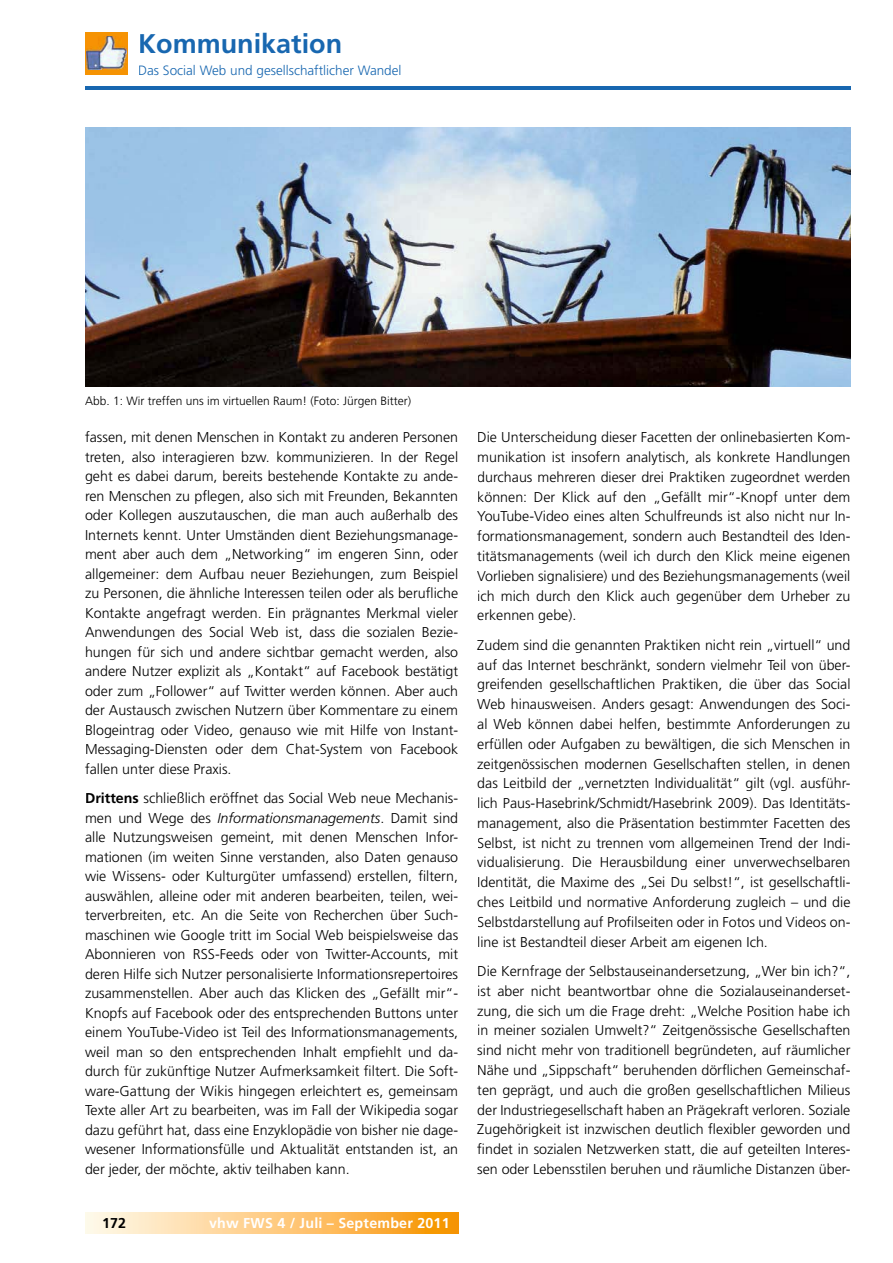
<style>
.page{position:relative;width:893px;height:1263px;background:#fff}
.page>*{position:absolute;margin:0;border:0;box-sizing:border-box;transform-origin:0 0}
.t1{font:700 27px "Frutiger LT";color:#1867b0}
.t2{font:300 14.25px/19.5px "Frutiger LT";color:#000;text-align:justify}
.t3{font:700 14.25px "Frutiger LT";letter-spacing:.015em;color:#fff}
.t4{font:700 14.25px "Frutiger LT";color:#000}
.t5{font:300 13.5px "Frutiger LT";color:#1867b0}
.t6{font:300 12px "Frutiger CE";color:#000}
.s1{font-weight:700}
.s2{font-family:"Frutiger";font-style:italic}
</style>
<div class="page">
<svg style="left:85px;top:1212px;width:373px;height:21px;background:#fcc778"></svg>
<div style="left:103px;top:1217px;width:23px;height:11px;background:#fef3db"></div>
<hr style="left:85px;top:86px;width:765px;height:3px;background:#1867b0">
<div style="left:85px;top:33px;width:42px;height:42px;background:#f59303"></div>
<img style="left:87px;top:36px;width:39px;height:34px">
<img style="left:85px;top:128px;width:765px;height:259px">
<h1 class="t1" style="left:138px;top:33px;width:206px">Kommunikation</h1>
<p class="t5" style="left:138px;top:65px;width:265px">Das Social Web und gesellschaftlicher Wandel</p>
<p class="t6" style="left:85px;top:396px;width:328px">Abb. 1: Wir treffen uns im virtuellen Raum! (Foto: Jürgen Bitter)</p>
<p class="t2" style="left:85px;top:429px;width:375px">fassen, mit denen Menschen in Kontakt zu anderen Personen treten, also interagieren bzw. kommunizieren. In der Regel geht es dabei darum, bereits bestehende Kontakte zu ande&shy;ren Menschen zu pflegen, also sich mit Freunden, Bekannten oder Kollegen auszutauschen, die man auch außerhalb des Internets kennt. Unter Umständen dient Beziehungsmanage&shy;ment aber auch dem „Networking“ im engeren Sinn, oder allgemeiner: dem Aufbau neuer Beziehungen, zum Beispiel zu Personen, die ähnliche Interessen teilen oder als berufliche Kontakte angefragt werden. Ein prägnantes Merkmal vieler Anwendungen des Social Web ist, dass die sozialen Bezie&shy;hungen für sich und andere sichtbar gemacht werden, also andere Nutzer explizit als „Kontakt“ auf Facebook bestätigt oder zum „Follower“ auf Twitter werden können. Aber auch der Austausch zwischen Nutzern über Kommentare zu einem Blogeintrag oder Video, genauso wie mit Hilfe von Instant-Messaging-Diensten oder dem Chat-System von Facebook fallen unter diese Praxis.</p>
<p class="t2" style="left:85px;top:789px;width:375px"><span class="s1">Drittens</span> schließlich eröffnet das Social Web neue Mechanis&shy;men und Wege des <span class="s2">Informationsmanagements</span>. Damit sind alle Nutzungsweisen gemeint, mit denen Menschen Infor&shy;mationen (im weiten Sinne verstanden, also Daten genauso wie Wissens- oder Kulturgüter umfassend) erstellen, filtern, auswählen, alleine oder mit anderen bearbeiten, teilen, wei&shy;terverbreiten, etc. An die Seite von Recherchen über Such&shy;maschinen wie Google tritt im Social Web beispielsweise das Abonnieren von RSS-Feeds oder von Twitter-Accounts, mit deren Hilfe sich Nutzer personalisierte Informationsrepertoires zusammenstellen. Aber auch das Klicken des „Gefällt mir“- Knopfs auf Facebook oder des entsprechenden Buttons unter einem YouTube-Video ist Teil des Informationsmanagements, weil man so den entsprechenden Inhalt empfiehlt und da&shy;durch für zukünftige Nutzer Aufmerksamkeit filtert. Die Soft&shy;ware-Gattung der Wikis hingegen erleichtert es, gemeinsam Texte aller Art zu bearbeiten, was im Fall der Wikipedia sogar dazu geführt hat, dass eine Enzyklopädie von bisher nie dage&shy;wesener Informationsfülle und Aktualität entstanden ist, an der jeder, der möchte, aktiv teilhaben kann.</p>
<p class="t4" style="left:102px;top:1217px;width:26px">172</p>
<p class="t3" style="left:209px;top:1217px;width:242px">vhw FWS 4 / Juli – September 2011</p>
<p class="t2" style="left:477px;top:428px;width:375px">Die Unterscheidung dieser Facetten der onlinebasierten Kom&shy;munikation ist insofern analytisch, als konkrete Handlungen durchaus mehreren dieser drei Praktiken zugeordnet werden können: Der Klick auf den „Gefällt mir“-Knopf unter dem YouTube-Video eines alten Schulfreunds ist also nicht nur In&shy;formationsmanagement, sondern auch Bestandteil des Iden&shy;titätsmanagements (weil ich durch den Klick meine eigenen Vorlieben signalisiere) und des Beziehungsmanagements (weil ich mich durch den Klick auch gegenüber dem Urheber zu erkennen gebe).</p>
<p class="t2" style="left:477px;top:636px;width:375px">Zudem sind die genannten Praktiken nicht rein „virtuell“ und auf das Internet beschränkt, sondern vielmehr Teil von über&shy;greifenden gesellschaftlichen Praktiken, die über das Social Web hinausweisen. Anders gesagt: Anwendungen des Soci&shy;al Web können dabei helfen, bestimmte Anforderungen zu erfüllen oder Aufgaben zu bewältigen, die sich Menschen in zeitgenössischen modernen Gesellschaften stellen, in denen das Leitbild der „vernetzten Individualität“ gilt (vgl. ausführ&shy;lich Paus-Hasebrink/Schmidt/Hasebrink 2009). Das Identitäts&shy;management, also die Präsentation bestimmter Facetten des Selbst, ist nicht zu trennen vom allgemeinen Trend der Indi&shy;vidualisierung. Die Herausbildung einer unverwechselbaren Identität, die Maxime des „Sei Du selbst!“, ist gesellschaftli&shy;ches Leitbild und normative Anforderung zugleich – und die Selbstdarstellung auf Profilseiten oder in Fotos und Videos on&shy;line ist Bestandteil dieser Arbeit am eigenen Ich.</p>
<p class="t2" style="left:477px;top:962px;width:375px">Die Kernfrage der Selbstauseinandersetzung, „Wer bin ich?“, ist aber nicht beantwortbar ohne die Sozialauseinanderset&shy;zung, die sich um die Frage dreht: „Welche Position habe ich in meiner sozialen Umwelt?“ Zeitgenössische Gesellschaften sind nicht mehr von traditionell begründeten, auf räumlicher Nähe und „Sippschaft“ beruhenden dörflichen Gemeinschaf&shy;ten geprägt, und auch die großen gesellschaftlichen Milieus der Industriegesellschaft haben an Prägekraft verloren. Soziale Zugehörigkeit ist inzwischen deutlich flexibler geworden und findet in sozialen Netzwerken statt, die auf geteilten Interes&shy;sen oder Lebensstilen beruhen und räumliche Distanzen über-</p>
</div>
